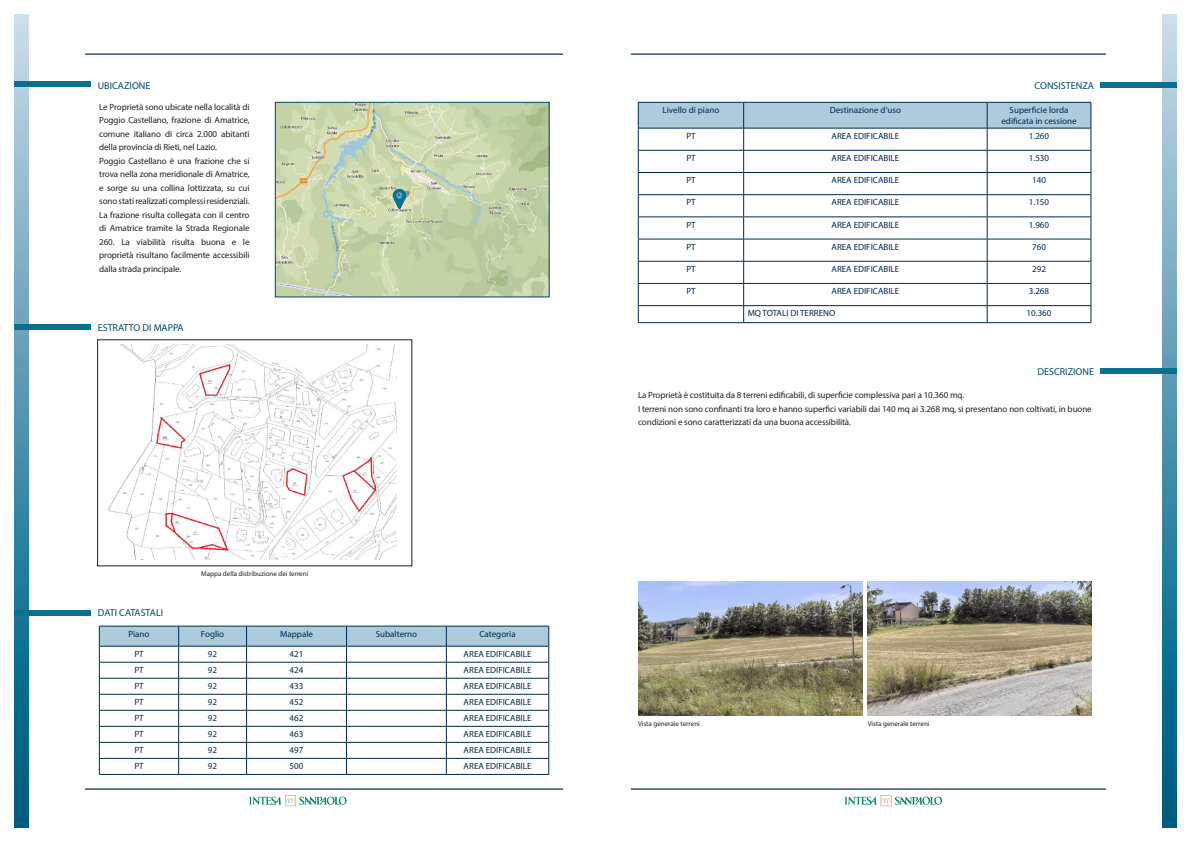
<style>
.page{position:relative;width:1191px;height:842px;background:#fff}
.page>*{position:absolute;margin:0;border:0;box-sizing:border-box;transform-origin:0 0}
.t1{font:10px "Myriad Pro";color:#004869}
.t2{font:9px/13.5px "Myriad Pro";letter-spacing:-.01em;color:#231f20;text-align:justify}
.t3{font:9px/10.8px "Myriad Pro";color:#002853;text-align:center}
.t4{font:7px "Myriad Pro";color:#231f20}
</style>
<div class="page">
<svg style="left:1162px;top:14px;width:14px;height:814px;background:#5396b0"></svg>
<svg style="left:14px;top:14px;width:14px;height:814px;background:#5396b1"></svg>
<hr style="left:85px;top:54px;width:478px;height:1px;background:#002853">
<hr style="left:631px;top:54px;width:475px;height:1px;background:#002853">
<hr style="left:85px;top:789px;width:478px;height:1px;background:#002853">
<hr style="left:631px;top:789px;width:475px;height:1px;background:#002853">
<svg style="left:249px;top:795px;width:97px;height:11px"></svg>
<svg style="left:844px;top:795px;width:98px;height:11px"></svg>
<div style="left:14px;top:81px;width:77px;height:6px;background:#087192"></div>
<div style="left:14px;top:324px;width:77px;height:6px;background:#087192"></div>
<div style="left:1100px;top:368px;width:76px;height:6px;background:#087192"></div>
<div style="left:1100px;top:82px;width:76px;height:5px;background:#087192"></div>
<div style="left:14px;top:610px;width:77px;height:6px;background:#087192"></div>
<img style="left:867px;top:581px;width:224px;height:135px">
<img style="left:638px;top:581px;width:224px;height:135px">
<hr style="left:638px;top:322px;width:105px;height:1px;background:#002853">
<hr style="left:743px;top:322px;width:244px;height:1px;background:#002853">
<hr style="left:987px;top:322px;width:104px;height:1px;background:#002853">
<svg style="left:638px;top:102px;width:453px;height:220px"></svg>
<hr style="left:743px;top:305px;width:244px;height:1px;background:#002853">
<svg style="left:99px;top:626px;width:450px;height:148px"></svg>
<hr style="left:99px;top:774px;width:80px;height:1px;background:#002853">
<hr style="left:179px;top:774px;width:67px;height:1px;background:#002853">
<hr style="left:246px;top:774px;width:100px;height:1px;background:#002853">
<hr style="left:346px;top:774px;width:100px;height:1px;background:#002853">
<hr style="left:446px;top:774px;width:103px;height:1px;background:#002853">
<img style="left:277px;top:104px;width:270px;height:191px">
<div style="left:275px;top:102px;width:274px;height:195px;border:1px solid #004869"></div>
<svg style="left:393px;top:189px;width:13px;height:20px"></svg>
<img style="left:108px;top:345px;width:288px;height:215px">
<p class="t1" style="left:98px;top:79px;width:54px">UBICAZIONE</p>
<p class="t2" style="left:99px;top:100px;width:152px">Le Proprietà sono ubicate nella località di Poggio Castellano, frazione di Amatrice, comune italiano di circa 2.000 abitanti della provincia di Rieti, nel Lazio.</p>
<p class="t2" style="left:99px;top:154px;width:152px">Poggio Castellano è una frazione che si trova nella zona meridionale di Amatrice, e sorge su una collina lottizzata, su cui sono stati realizzati complessi residenziali.</p>
<p class="t2" style="left:99px;top:208px;width:152px">La frazione risulta collegata con il centro di Amatrice tramite la Strada Regionale 260. La viabilità risulta buona e le proprietà risultano facilmente accessibili dalla strada principale.</p>
<p class="t1" style="left:98px;top:321px;width:87px">ESTRATTO DI MAPPA</p>
<p class="t1" style="left:98px;top:606px;width:67px">DATI CATASTALI</p>
<p class="t4" style="left:201px;top:569px;width:109px">Mappa della distribuzione dei terreni</p>
<p class="t3" style="left:128px;top:628px;width:23px">Piano</p>
<p class="t3" style="left:201px;top:628px;width:25px">Foglio</p>
<p class="t3" style="left:280px;top:628px;width:34px">Mappale</p>
<p class="t3" style="left:376px;top:628px;width:43px">Subalterno</p>
<p class="t3" style="left:479px;top:628px;width:38px">Categoria</p>
<p class="t3" style="left:134px;top:648px;width:11px">PT</p>
<p class="t3" style="left:208px;top:648px;width:11px">92</p>
<p class="t3" style="left:290px;top:648px;width:15px">421</p>
<p class="t3" style="left:463px;top:648px;width:69px">AREA EDIFICABILE</p>
<p class="t3" style="left:134px;top:664px;width:11px">PT</p>
<p class="t3" style="left:208px;top:664px;width:11px">92</p>
<p class="t3" style="left:290px;top:664px;width:15px">424</p>
<p class="t3" style="left:463px;top:664px;width:69px">AREA EDIFICABILE</p>
<p class="t3" style="left:134px;top:680px;width:11px">PT</p>
<p class="t3" style="left:208px;top:680px;width:11px">92</p>
<p class="t3" style="left:290px;top:680px;width:15px">433</p>
<p class="t3" style="left:463px;top:680px;width:69px">AREA EDIFICABILE</p>
<p class="t3" style="left:134px;top:696px;width:11px">PT</p>
<p class="t3" style="left:208px;top:696px;width:11px">92</p>
<p class="t3" style="left:290px;top:696px;width:15px">452</p>
<p class="t3" style="left:463px;top:696px;width:69px">AREA EDIFICABILE</p>
<p class="t3" style="left:134px;top:712px;width:11px">PT</p>
<p class="t3" style="left:208px;top:712px;width:11px">92</p>
<p class="t3" style="left:290px;top:712px;width:15px">462</p>
<p class="t3" style="left:463px;top:712px;width:69px">AREA EDIFICABILE</p>
<p class="t3" style="left:134px;top:728px;width:11px">PT</p>
<p class="t3" style="left:208px;top:728px;width:11px">92</p>
<p class="t3" style="left:290px;top:728px;width:15px">463</p>
<p class="t3" style="left:463px;top:728px;width:69px">AREA EDIFICABILE</p>
<p class="t3" style="left:134px;top:744px;width:11px">PT</p>
<p class="t3" style="left:208px;top:744px;width:11px">92</p>
<p class="t3" style="left:290px;top:744px;width:15px">497</p>
<p class="t3" style="left:463px;top:744px;width:69px">AREA EDIFICABILE</p>
<p class="t3" style="left:134px;top:760px;width:11px">PT</p>
<p class="t3" style="left:208px;top:760px;width:11px">92</p>
<p class="t3" style="left:290px;top:760px;width:15px">500</p>
<p class="t3" style="left:463px;top:760px;width:69px">AREA EDIFICABILE</p>
<p class="t1" style="left:1034px;top:79px;width:61px">CONSISTENZA</p>
<p class="t3" style="left:662px;top:105px;width:58px">Livello di piano</p>
<p class="t3" style="left:829px;top:105px;width:73px">Destinazione d’uso</p>
<p class="t3" style="left:1001px;top:105px;width:77px">Superficie lorda edificata in cessione</p>
<p class="t3" style="left:686px;top:130px;width:11px">PT</p>
<p class="t3" style="left:831px;top:130px;width:69px">AREA EDIFICABILE</p>
<p class="t3" style="left:1028px;top:130px;width:22px">1.260</p>
<p class="t3" style="left:686px;top:152px;width:11px">PT</p>
<p class="t3" style="left:831px;top:152px;width:69px">AREA EDIFICABILE</p>
<p class="t3" style="left:1028px;top:152px;width:22px">1.530</p>
<p class="t3" style="left:686px;top:175px;width:11px">PT</p>
<p class="t3" style="left:831px;top:175px;width:69px">AREA EDIFICABILE</p>
<p class="t3" style="left:1032px;top:175px;width:15px">140</p>
<p class="t3" style="left:686px;top:197px;width:11px">PT</p>
<p class="t3" style="left:831px;top:197px;width:69px">AREA EDIFICABILE</p>
<p class="t3" style="left:1028px;top:197px;width:22px">1.150</p>
<p class="t3" style="left:686px;top:219px;width:11px">PT</p>
<p class="t3" style="left:831px;top:219px;width:69px">AREA EDIFICABILE</p>
<p class="t3" style="left:1028px;top:219px;width:22px">1.960</p>
<p class="t3" style="left:686px;top:241px;width:11px">PT</p>
<p class="t3" style="left:831px;top:241px;width:69px">AREA EDIFICABILE</p>
<p class="t3" style="left:1032px;top:241px;width:15px">760</p>
<p class="t3" style="left:686px;top:263px;width:11px">PT</p>
<p class="t3" style="left:831px;top:263px;width:69px">AREA EDIFICABILE</p>
<p class="t3" style="left:1032px;top:263px;width:15px">292</p>
<p class="t3" style="left:686px;top:286px;width:11px">PT</p>
<p class="t3" style="left:831px;top:286px;width:69px">AREA EDIFICABILE</p>
<p class="t3" style="left:1028px;top:286px;width:22px">3.268</p>
<p class="t3" style="left:747px;top:308px;width:89px">MQ TOTALI DI TERRENO</p>
<p class="t3" style="left:1026px;top:308px;width:26px">10.360</p>
<p class="t1" style="left:1037px;top:365px;width:58px">DESCRIZIONE</p>
<p class="t2" style="left:638px;top:388px;width:328px">La Proprietà è costituita da 8 terreni edificabili, di superficie complessiva pari a 10.360 mq.</p>
<p class="t2" style="left:638px;top:402px;width:455px">I terreni non sono confinanti tra loro e hanno superfici variabili dai 140 mq ai 3.268 mq, si presentano non coltivati, in buone condizioni e sono caratterizzati da una buona accessibilità.</p>
<p class="t4" style="left:638px;top:719px;width:63px">Vista generale terreni</p>
<p class="t4" style="left:867px;top:719px;width:63px">Vista generale terreni</p>
</div>
